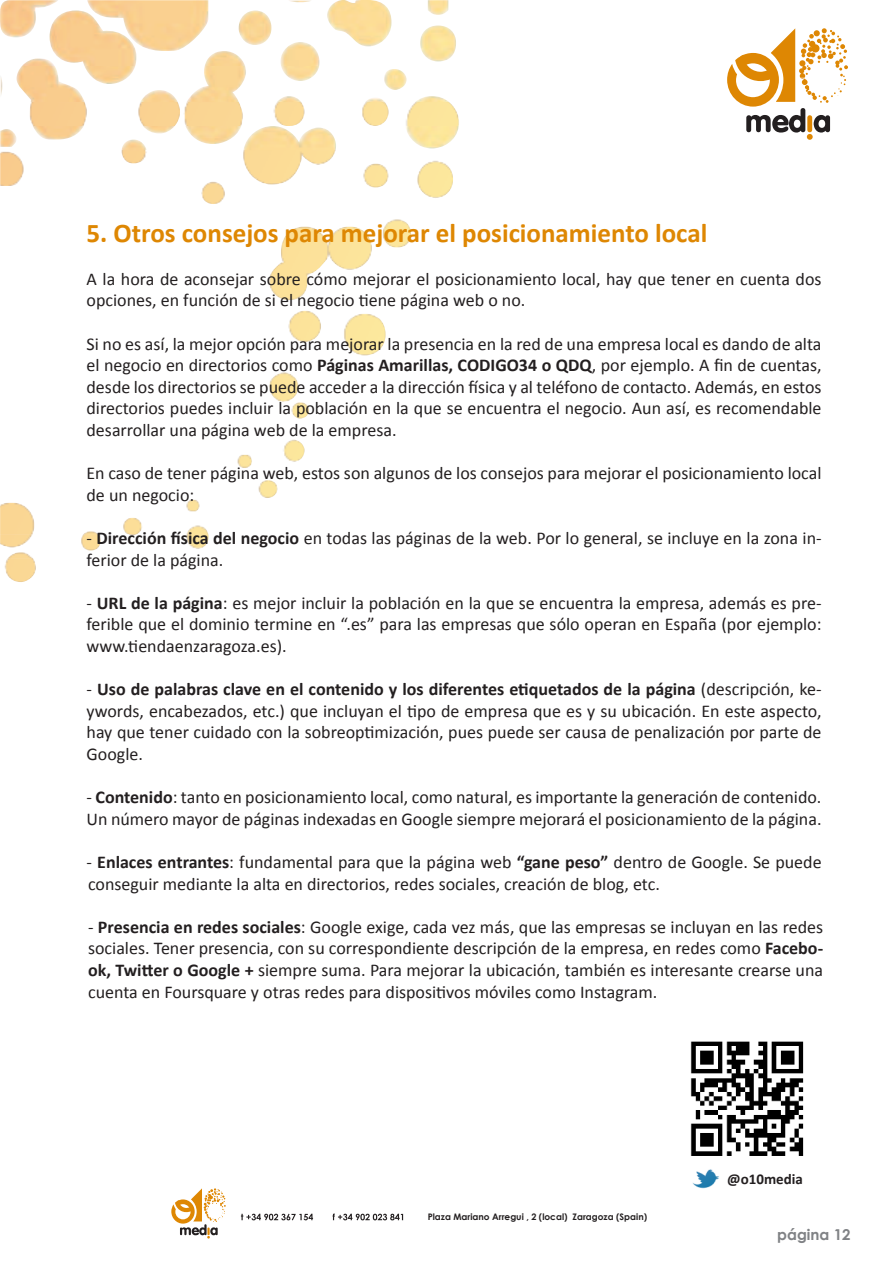
<style>
.page{position:relative;width:893px;height:1263px;background:#fff}
.page>*{position:absolute;margin:0;border:0;box-sizing:border-box;transform-origin:0 0}
.t1{font:700 27px "Calibri";color:#de8703}
.t2{font:18px/21.6px "Calibri";color:#231f20}
.t3{font:700 15px "Calibri";color:#231f20}
.t4{font:700 15px "Century Gothic";color:#808285}
.t5{font:700 9px "Century Gothic";color:#231f20}
.s1{font-weight:700}
</style>
<div class="page">
<svg style="left:332px;top:1213px;width:71px;height:7px"></svg>
<svg style="left:241px;top:1214px;width:72px;height:6px"></svg>
<img style="left:5px;top:558px;width:31px;height:24px">
<img style="left:0;top:534px;width:209px;height:24px">
<img style="left:0;top:440px;width:305px;height:94px">
<img style="left:269px;top:378px;width:40px;height:40px">
<img style="left:273px;top:318px;width:113px;height:60px">
<img style="left:269px;top:222px;width:142px;height:96px">
<img style="left:203px;top:198px;width:202px;height:24px">
<img style="left:0;top:150px;width:453px;height:48px">
<img style="left:0;top:126px;width:459px;height:24px">
<img style="left:29px;top:102px;width:430px;height:24px">
<img style="left:1px;top:67px;width:448px;height:35px">
<img style="left:0;top:0;width:456px;height:67px">
<svg style="left:171px;top:1188px;width:55px;height:50px"></svg>
<svg style="left:727px;top:28px;width:121px;height:112px"></svg>
<img style="left:690px;top:1041px;width:114px;height:115px">
<img style="left:692px;top:1169px;width:27px;height:20px">
<h1 class="t1" style="left:87px;top:215px;width:622px">5. Otros consejos para mejorar el posicionamiento local</h1>
<p class="t2" style="left:87px;top:268px;width:736px">A la hora de aconsejar sobre cómo mejorar el posicionamiento local, hay que tener en cuenta dos opciones, en función de si el negocio tiene página web o no.</p>
<p class="t2" style="left:87px;top:333px;width:737px;text-align:justify">Si no es así, la mejor opción para mejorar la presencia en la red de una empresa local es dando de alta el negocio en directorios como <span class="s1">Páginas Amarillas, CODIGO34 o QDQ</span>, por ejemplo. A fin de cuentas, desde los directorios se puede acceder a la dirección física y al teléfono de contacto. Además, en estos directorios puedes incluir la población en la que se encuentra el negocio. Aun así, es recomendable desarrollar una página web de la empresa.</p>
<p class="t2" style="left:87px;top:462px;width:736px">En caso de tener página web, estos son algunos de los consejos para mejorar el posicionamiento local de un negocio:</p>
<p class="t2" style="left:87px;top:527px;width:737px">- <span class="s1">Dirección física del negocio</span> en todas las páginas de la web. Por lo general, se incluye en la zona in&shy;ferior de la página.</p>
<p class="t2" style="left:87px;top:592px;width:736px;text-align:justify">- <span class="s1">URL de la página</span>: es mejor incluir la población en la que se encuentra la empresa, además es pre&shy;ferible que el dominio termine en “.es” para las empresas que sólo operan en España (por ejemplo: www.tiendaenzaragoza.es).</p>
<p class="t2" style="left:87px;top:678px;width:736px;text-align:justify">- <span class="s1">Uso de palabras clave en el contenido y los diferentes etiquetados de la página</span> (descripción, ke&shy;ywords, encabezados, etc.) que incluyan el tipo de empresa que es y su ubicación. En este aspecto, hay que tener cuidado con la sobreoptimización, pues puede ser causa de penalización por parte de Google.</p>
<p class="t2" style="left:87px;top:786px;width:736px">- <span class="s1">Contenido</span>: tanto en posicionamiento local, como natural, es importante la generación de contenido.<br>Un número mayor de páginas indexadas en Google siempre mejorará el posicionamiento de la página.</p>
<p class="t2" style="left:87px;top:851px;width:737px">- <span class="s1">Enlaces entrantes</span>: fundamental para que la página web <span class="s1">“gane peso”</span> dentro de Google. Se puede conseguir mediante la alta en directorios, redes sociales, creación de blog, etc.</p>
<p class="t2" style="left:88px;top:916px;width:737px;text-align:justify">- <span class="s1">Presencia en redes sociales</span>: Google exige, cada vez más, que las empresas se incluyan en las redes sociales. Tener presencia, con su correspondiente descripción de la empresa, en redes como <span class="s1">Facebo&shy;ok, Twitter o Google +</span> siempre suma. Para mejorar la ubicación, también es interesante crearse una cuenta en Foursquare y otras redes para dispositivos móviles como Instagram.</p>
<p class="t5" style="left:428px;top:1210px;width:221px">Plaza Mariano Arregui , 2 (local) Zaragoza (Spain)</p>
<p class="t3" style="left:727px;top:1169px;width:77px">@o10media</p>
<p class="t4" style="left:777px;top:1223px;width:75px">página 12</p>
</div>
